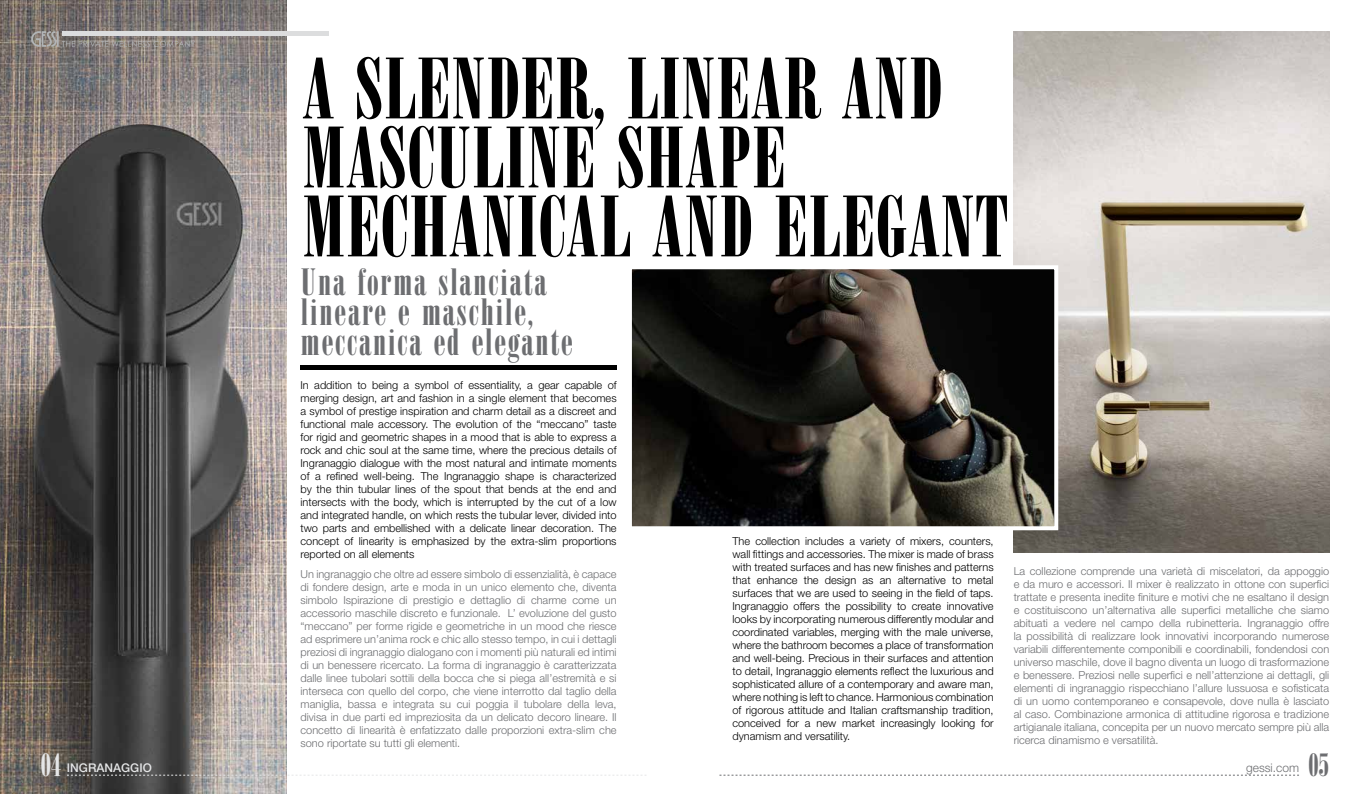
<style>
.page{position:relative;width:1361px;height:794px;background:#fff}
.page>*{position:absolute;margin:0;border:0;box-sizing:border-box;transform-origin:0 0}
.t1{font:80px/69px "OPTI Poster Bodoni Compr";color:#000}
.t2{font:35px/30px "OPTI Poster Bodoni Compr";letter-spacing:.04em;color:#6d6e71}
.t3{font:30px "OPTI Poster Bodoni Compr";color:#6d6e71}
.t4{font:30px "OPTI Poster Bodoni Compr";color:#e5e6e7}
.t5{font:500 12px "Helvetica Neue LT Std";color:#e5e6e7}
.t6{font:300 12px "Helvetica Neue LT Std";color:#6d6e71}
.t7{font:300 11px/13px "Helvetica Neue LT Std";color:#6d6e71;text-align:justify}
.t8{font:300 11px/13px "Helvetica Neue LT Std";color:#000;text-align:justify}
</style>
<div class="page">
<svg style="left:719px;top:775px;width:580px;height:1px"></svg>
<img style="left:1013px;top:31px;width:316px;height:522px">
<img style="left:0;top:0;width:286px;height:794px">
<hr style="left:300px;top:365px;width:316px;height:4px;background:#000">
<svg style="left:67px;top:775px;width:579px;height:1px"></svg>
<img style="left:633px;top:270px;width:420px;height:255px">
<div style="left:628px;top:265px;width:430px;height:265px;border:4px solid #fff"></div>
<div style="left:62px;top:31px;width:267px;height:5px;background:#dcddde"></div>
<svg style="left:31px;top:31px;width:164px;height:16px"></svg>
<h3 class="t4" style="left:41px;top:745px;width:22px">04</h3>
<p class="t5" style="left:67px;top:760px;width:86px">INGRANAGGIO</p>
<h1 class="t1" style="left:302px;top:53px;width:708px">A SLENDER, LINEAR AND<br>MASCULINE SHAPE<br>MECHANICAL AND ELEGANT</h1>
<h2 class="t2" style="left:300px;top:266px;width:274px">Una forma slanciata lineare e maschile, meccanica ed elegante</h2>
<p class="t8" style="left:300px;top:378px;width:318px">In addition to being a symbol of essentiality, a gear capable of merging design, art and fashion in a single element that becomes a symbol of prestige inspiration and charm detail as a discreet and functional male accessory. The evolution of the “meccano” taste for rigid and geometric shapes in a mood that is able to express a rock and chic soul at the same time, where the precious details of Ingranaggio dialogue with the most natural and intimate moments of a refined well-being. The Ingranaggio shape is characterized by the thin tubular lines of the spout that bends at the end and intersects with the body, which is interrupted by the cut of a low and integrated handle, on which rests the tubular lever, divided into two parts and embellished with a delicate linear decoration. The concept of linearity is emphasized by the extra-slim proportions reported on all elements</p>
<p class="t7" style="left:300px;top:567px;width:318px">Un ingranaggio che oltre ad essere simbolo di essenzialità, è capace di fondere design, arte e moda in un unico elemento che, diventa simbolo Ispirazione di prestigio e dettaglio di charme come un accessorio maschile discreto e funzionale. L’ evoluzione del gusto “meccano” per forme rigide e geometriche in un mood che riesce ad esprimere un’anima rock e chic allo stesso tempo, in cui i dettagli preziosi di ingranaggio dialogano con i momenti più naturali ed intimi di un benessere ricercato. La forma di ingranaggio è caratterizzata dalle linee tubolari sottili della bocca che si piega all’estremità e si interseca con quello del corpo, che viene interrotto dal taglio della maniglia, bassa e integrata su cui poggia il tubolare della leva, divisa in due parti ed impreziosita da un delicato decoro lineare. Il concetto di linearità è enfatizzato dalle proporzioni extra-slim che sono riportate su tutti gli elementi.</p>
<p class="t8" style="left:732px;top:534px;width:263px">The collection includes a variety of mixers, counters, wall fittings and accessories. The mixer is made of brass with treated surfaces and has new finishes and patterns that enhance the design as an alternative to metal surfaces that we are used to seeing in the field of taps.<br>Ingranaggio offers the possibility to create innovative looks by incorporating numerous differently modular and coordinated variables, merging with the male universe, where the bathroom becomes a place of transformation and well-being. Precious in their surfaces and attention to detail, Ingranaggio elements reflect the luxurious and sophisticated allure of a contemporary and aware man, where nothing is left to chance. Harmonious combination of rigorous attitude and Italian craftsmanship tradition, conceived for a new market increasingly looking for dynamism and versatility.</p>
<p class="t7" style="left:1013px;top:564px;width:317px">La collezione comprende una varietà di miscelatori, da appoggio e da muro e accessori. Il mixer è realizzato in ottone con superfici trattate e presenta inedite finiture e motivi che ne esaltano il design e costituiscono un’alternativa alle superfici metalliche che siamo abituati a vedere nel campo della rubinetteria. Ingranaggio offre la possibilità di realizzare look innovativi incorporando numerose variabili differentemente componibili e coordinabili, fondendosi con universo maschile, dove il bagno diventa un luogo di trasformazione e benessere. Preziosi nelle superfici e nell’attenzione ai dettagli, gli elementi di ingranaggio rispecchiano l’allure lussuosa e sofisticata di un uomo contemporaneo e consapevole, dove nulla è lasciato al caso. Combinazione armonica di attitudine rigorosa e tradizione artigianale italiana, concepita per un nuovo mercato sempre più alla ricerca dinamismo e versatilità.</p>
<p class="t6" style="left:1246px;top:760px;width:54px">gessi.com</p>
<h3 class="t3" style="left:1308px;top:745px;width:22px">05</h3>
</div>
